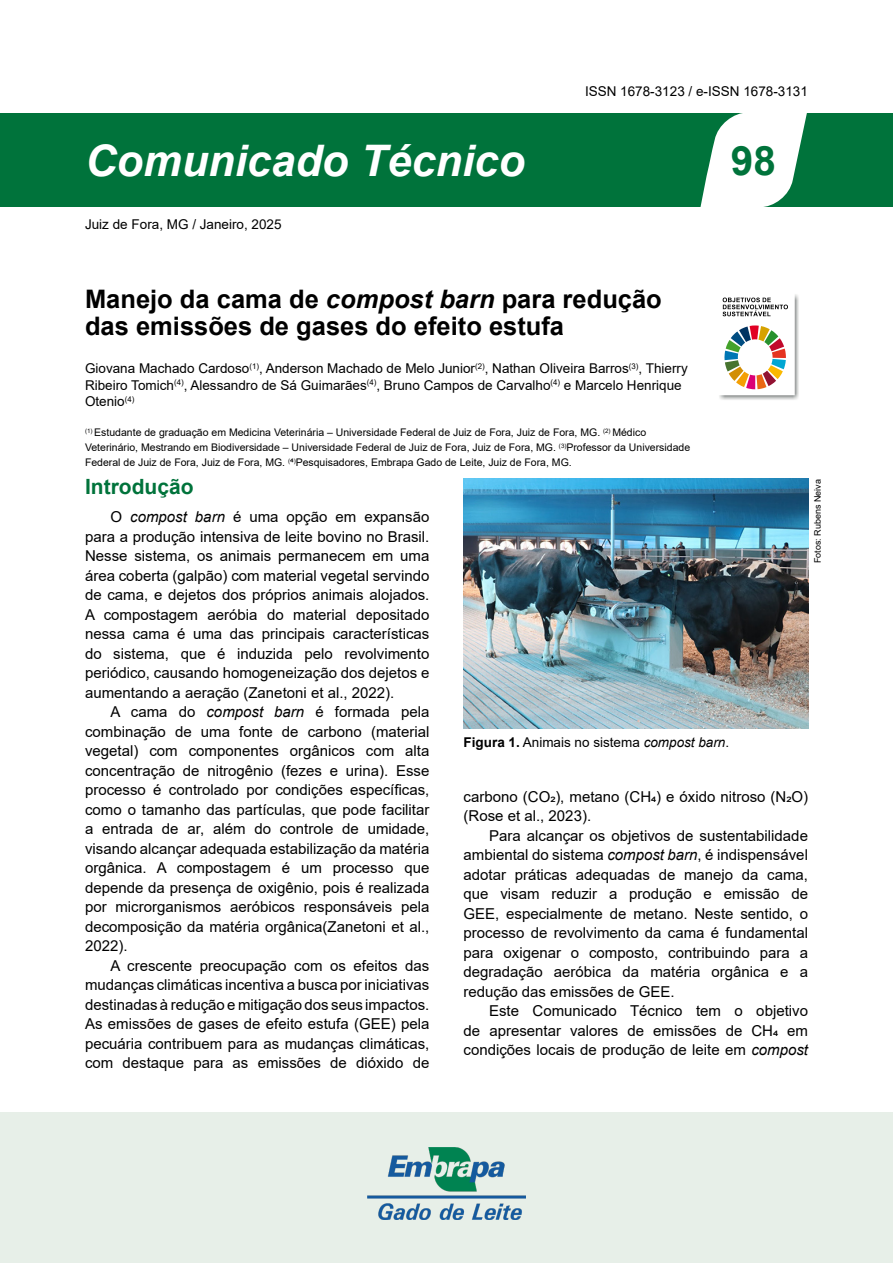
<style>
.page{position:relative;width:893px;height:1263px;background:#fff}
.page>*{position:absolute;margin:0;border:0;box-sizing:border-box;transform-origin:0 0}
.t1{font:italic 700 43.5px "Arial";color:#fff}
.t2{font:700 40.5px "Arial";color:#00733b}
.t3{font:700 25.5px/27px "Arial";color:#000}
.t4{font:700 21px "Arial";color:#00733b}
.t5{font:15px/19.5px "Arial";color:#000;text-align:justify}
.t6{font:13.5px/16.5px "Arial";color:#000}
.t7{font:10.5px/15px "Arial";color:#000}
.t8{font:9px "Arial";color:#000}
.s1{font-style:italic}
.s2{font-weight:700}
</style>
<div class="page">
<div style="left:0;top:113px;width:893px;height:94px;background:#00733b"></div>
<div style="left:0;top:1112px;width:893px;height:151px;background:#e7efe8"></div>
<img style="left:367px;top:1147px;width:159px;height:72px">
<svg style="left:700px;top:113px;width:107px;height:94px"></svg>
<img style="left:464px;top:479px;width:344px;height:250px">
<img style="left:719px;top:294px;width:80px;height:106px">
<div style="left:716px;top:290px;width:78px;height:104px;background:#fff"></div>
<svg style="left:724px;top:325px;width:62px;height:64px"></svg>
<svg style="left:723px;top:298px;width:65px;height:18px"></svg>
<h1 class="t1" style="left:85px;top:131px;width:441px">Comunicado Técnico</h1>
<p class="t6" style="left:85px;top:216px;width:198px">Juiz de Fora, MG / Janeiro, 2025</p>
<p class="t6" style="left:585px;top:83px;width:224px">ISSN 1678-3123 / e-ISSN 1678-3131</p>
<h2 class="t2" style="left:731px;top:132px;width:47px">98</h2>
<h3 class="t3" style="left:85px;top:286px;width:578px">Manejo da cama de <span class="s1">compost barn</span> para redução das emissões de gases do efeito estufa</h3>
<p class="t6" style="left:85px;top:360px;width:604px">Giovana Machado Cardoso<sup>(1)</sup>, Anderson Machado de Melo Junior<sup>(2)</sup>, Nathan Oliveira Barros<sup>(3)</sup>, Thierry<br>Ribeiro Tomich<sup>(4)</sup>, Alessandro de Sá Guimarães<sup>(4)</sup>, Bruno Campos de Carvalho<sup>(4)</sup> e Marcelo Henrique<br>Otenio<sup>(4)</sup></p>
<p class="t7" style="left:85px;top:425px;width:607px"><sup>(1)</sup> Estudante de graduação em Medicina Veterinária – Universidade Federal de Juiz de Fora, Juiz de Fora, MG. <sup>(2)</sup> Médico<br>Veterinário, Mestrando em Biodiversidade – Universidade Federal de Juiz de Fora, Juiz de Fora, MG. <sup>(3)</sup>Professor da Universidade<br>Federal de Juiz de Fora, Juiz de Fora, MG. <sup>(</sup>⁴<sup>)</sup>Pesquisadores, Embrapa Gado de Leite, Juiz de Fora, MG.</p>
<h3 class="t4" style="left:85px;top:472px;width:110px">Introdução</h3>
<p class="t5" style="left:85px;top:507px;width:346px;text-indent:26px">O <span class="s1">compost barn</span> é uma opção em expansão para a produção intensiva de leite bovino no Brasil.<br>Nesse sistema, os animais permanecem em uma área coberta (galpão) com material vegetal servindo de cama, e dejetos dos próprios animais alojados.<br>A compostagem aeróbia do material depositado nessa cama é uma das principais características do sistema, que é induzida pelo revolvimento periódico, causando homogeneização dos dejetos e aumentando a aeração (Zanetoni et al., 2022).</p>
<p class="t5" style="left:85px;top:702px;width:346px;text-indent:26px">A cama do <span class="s1">compost barn</span> é formada pela combinação de uma fonte de carbono (material vegetal) com componentes orgânicos com alta concentração de nitrogênio (fezes e urina). Esse processo é controlado por condições específicas, como o tamanho das partículas, que pode facilitar a entrada de ar, além do controle de umidade, visando alcançar adequada estabilização da matéria orgânica. A compostagem é um processo que depende da presença de oxigênio, pois é realizada por microrganismos aeróbicos responsáveis pela decomposição da matéria orgânica(Zanetoni et al., 2022).</p>
<p class="t5" style="left:85px;top:956px;width:346px;text-indent:26px">A crescente preocupação com os efeitos das mudanças climáticas incentiva a busca por iniciativas destinadas à redução e mitigação dos seus impactos.<br>As emissões de gases de efeito estufa (GEE) pela pecuária contribuem para as mudanças climáticas, com destaque para as emissões de dióxido de</p>
<p class="t6" style="left:464px;top:734px;width:267px"><span class="s2">Figura 1.</span> Animais no sistema <span class="s1">compost barn</span>.</p>
<p class="t8" style="left:812px;top:563px;width:86px;rotate:-90deg">Fotos: Rubens Neiva</p>
<p class="t5" style="left:464px;top:787px;width:346px">carbono (CO2), metano (CH4) e óxido nitroso (N2O) (Rose et al., 2023).</p>
<p class="t5" style="left:464px;top:826px;width:346px;text-indent:26px">Para alcançar os objetivos de sustentabilidade ambiental do sistema <span class="s1">compost barn</span>, é indispensável adotar práticas adequadas de manejo da cama, que visam reduzir a produção e emissão de GEE, especialmente de metano. Neste sentido, o processo de revolvimento da cama é fundamental para oxigenar o composto, contribuindo para a degradação aeróbica da matéria orgânica e a redução das emissões de GEE.</p>
<p class="t5" style="left:464px;top:1001px;width:346px;text-indent:26px">Este Comunicado Técnico tem o objetivo de apresentar valores de emissões de CH4 em condições locais de produção de leite em <span class="s1">compost</span></p>
</div>
